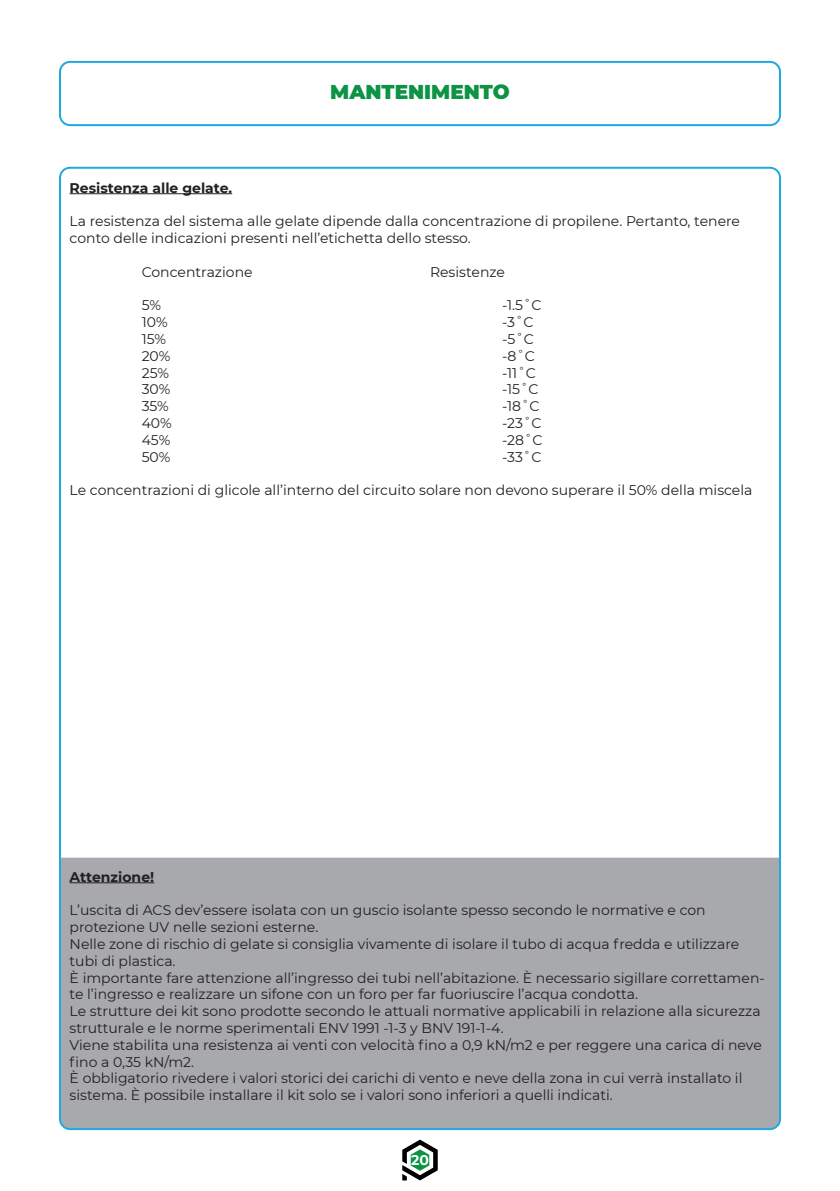
<style>
.page{position:relative;width:840px;height:1191px;background:#fff}
.page>*{position:absolute;margin:0;border:0;box-sizing:border-box;transform-origin:0 0}
.t1{font:900 20px "Montserrat";color:#0d9344}
.t2{font:14px/16.8px "Montserrat";color:#231f20}
.t3{font:700 14px "Montserrat";color:#231f20}
.t4{font:700 14px "Montserrat";color:#fff}
</style>
<div class="page">
<div style="left:60px;top:857px;width:718px;height:272px;background:#a8a9ad"></div>
<svg style="left:402px;top:1139px;width:35px;height:41px"></svg>
<hr style="left:70px;top:193px;width:162px;height:1px;background:#231f20">
<hr style="left:70px;top:882px;width:84px;height:1px;background:#231f20">
<div style="left:59px;top:61px;width:721px;height:65px;border:2px solid #20a9e0;border-radius:10px"></div>
<h1 class="t1" style="left:330px;top:77px;width:181px">MANTENIMENTO</h1>
<p class="t3" style="left:70px;top:178px;width:164px">Resistenza alle gelate.</p>
<p class="t2" style="left:70px;top:212px;width:671px">La resistenza del sistema alle gelate dipende dalla concentrazione di propilene. Pertanto, tenere conto delle indicazioni presenti nell’etichetta dello stesso.</p>
<p class="t2" style="left:142px;top:263px;width:112px">Concentrazione</p>
<p class="t2" style="left:430px;top:263px;width:76px">Resistenze</p>
<p class="t2" style="left:142px;top:296px;width:21px">5%</p>
<p class="t2" style="left:502px;top:296px;width:41px">-1.5˚C</p>
<p class="t2" style="left:142px;top:313px;width:27px">10%</p>
<p class="t2" style="left:502px;top:313px;width:33px">-3˚C</p>
<p class="t2" style="left:142px;top:330px;width:26px">15%</p>
<p class="t2" style="left:502px;top:330px;width:33px">-5˚C</p>
<p class="t2" style="left:142px;top:347px;width:30px">20%</p>
<p class="t2" style="left:502px;top:347px;width:34px">-8˚C</p>
<p class="t2" style="left:142px;top:364px;width:29px">25%</p>
<p class="t2" style="left:502px;top:364px;width:35px">-11˚C</p>
<p class="t2" style="left:142px;top:380px;width:30px">30%</p>
<p class="t2" style="left:502px;top:380px;width:38px">-15˚C</p>
<p class="t2" style="left:142px;top:397px;width:29px">35%</p>
<p class="t2" style="left:502px;top:397px;width:39px">-18˚C</p>
<p class="t2" style="left:142px;top:414px;width:32px">40%</p>
<p class="t2" style="left:502px;top:414px;width:41px">-23˚C</p>
<p class="t2" style="left:142px;top:431px;width:30px">45%</p>
<p class="t2" style="left:502px;top:431px;width:42px">-28˚C</p>
<p class="t2" style="left:142px;top:448px;width:30px">50%</p>
<p class="t2" style="left:502px;top:448px;width:41px">-33˚C</p>
<p class="t2" style="left:70px;top:481px;width:684px">Le concentrazioni di glicole all’interno del circuito solare non devono superare il 50% della miscela</p>
<p class="t3" style="left:70px;top:866px;width:86px">Attenzione!</p>
<p class="t2" style="left:70px;top:901px;width:696px">L’uscita di ACS dev’essere isolata con un guscio isolante spesso secondo le normative e con protezione UV nelle sezioni esterne.<br>Nelle zone di rischio di gelate si consiglia vivamente di isolare il tubo di acqua fredda e utilizzare tubi di plastica.<br>È importante fare attenzione all’ingresso dei tubi nell’abitazione. È necessario sigillare correttamen&shy;te l’ingresso e realizzare un sifone con un foro per far fuoriuscire l’acqua condotta.<br>Le strutture dei kit sono prodotte secondo le attuali normative applicabili in relazione alla sicurezza strutturale e le norme sperimentali ENV 1991 -1-3 y BNV 191-1-4.<br>Viene stabilita una resistenza ai venti con velocità fino a 0,9 kN/m2 e per reggere una carica di neve fino a 0,35 kN/m2.<br>È obbligatorio rivedere i valori storici dei carichi di vento e neve della zona in cui verrà installato il sistema. È possibile installare il kit solo se i valori sono inferiori a quelli indicati.</p>
<p class="t4" style="left:411px;top:1150px;width:19px">20</p>
</div>
